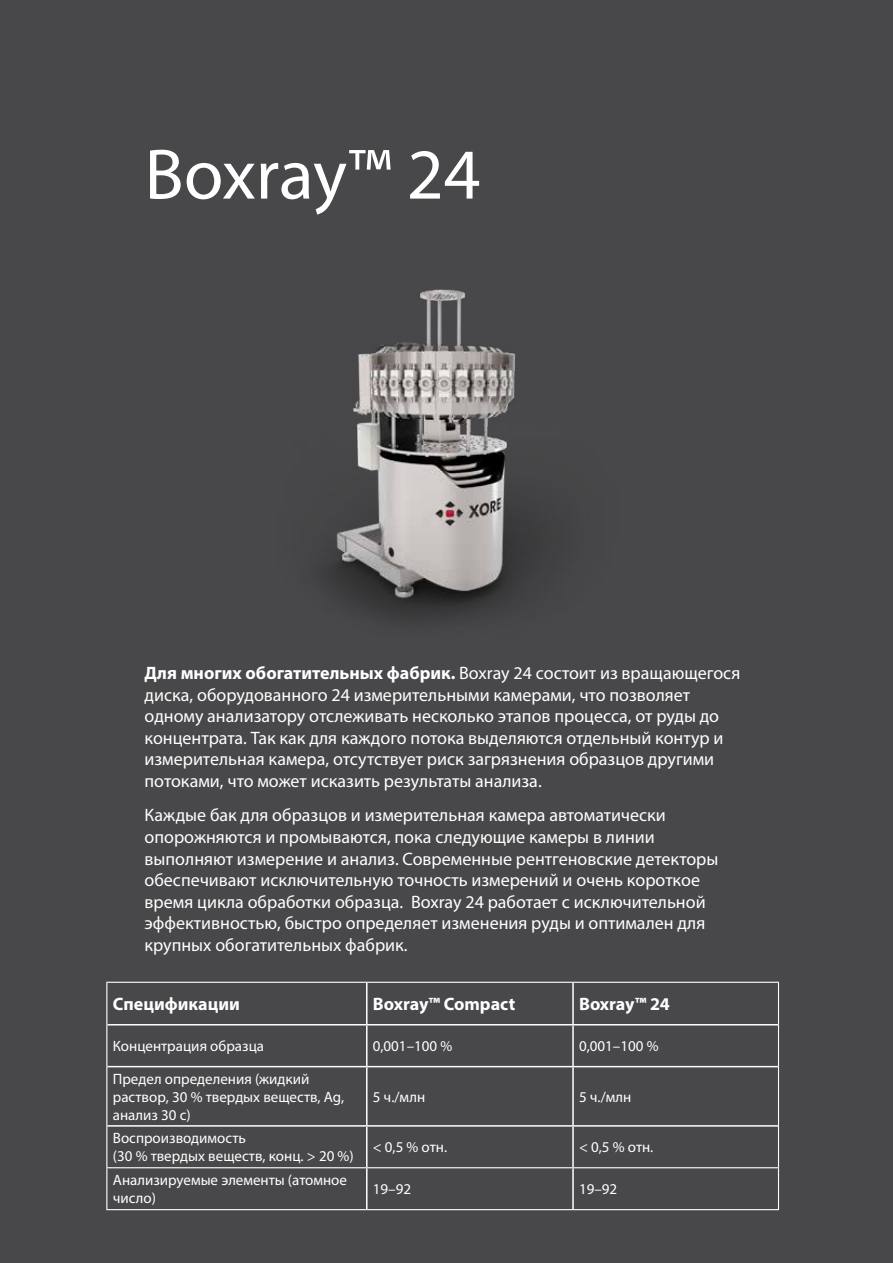
<style>
.page{position:relative;width:893px;height:1263px;background:#484749}
.page>*{position:absolute;margin:0;border:0;box-sizing:border-box;transform-origin:0 0}
.t1{font:72px "Myriad Pro";letter-spacing:-.005em;color:#fff}
.t2{font:18px/21.6px "Myriad Pro";color:#fff}
.t3{font:700 18px "Myriad Pro";color:#fff}
.t4{font:15px/18px "Myriad Pro";color:#fff}
.s1{font-weight:700}
</style>
<div class="page">
<img style="left:325px;top:289px;width:218px;height:331px">
<hr style="left:106px;top:1025px;width:1px;height:42px;background:#fff">
<hr style="left:778px;top:1025px;width:1px;height:42px;background:#fff">
<hr style="left:106px;top:1067px;width:1px;height:59px;background:#fff">
<hr style="left:778px;top:1067px;width:1px;height:59px;background:#fff">
<hr style="left:106px;top:1126px;width:1px;height:41px;background:#fff">
<hr style="left:778px;top:1126px;width:1px;height:41px;background:#fff">
<hr style="left:106px;top:1167px;width:261px;height:1px;background:#fff">
<hr style="left:106px;top:1168px;width:1px;height:41px;background:#fff">
<hr style="left:367px;top:1167px;width:206px;height:1px;background:#fff">
<hr style="left:573px;top:1167px;width:206px;height:1px;background:#fff">
<hr style="left:778px;top:1168px;width:1px;height:41px;background:#fff">
<hr style="left:106px;top:1209px;width:261px;height:1px;background:#fff">
<hr style="left:367px;top:1209px;width:206px;height:1px;background:#fff">
<hr style="left:573px;top:1209px;width:206px;height:1px;background:#fff">
<hr style="left:366px;top:1025px;width:2px;height:41px;background:#fff">
<hr style="left:572px;top:1025px;width:2px;height:41px;background:#fff">
<hr style="left:107px;top:1066px;width:260px;height:1px;background:#fff">
<hr style="left:367px;top:1066px;width:206px;height:1px;background:#fff">
<hr style="left:366px;top:1067px;width:2px;height:58px;background:#fff">
<hr style="left:573px;top:1066px;width:205px;height:1px;background:#fff">
<hr style="left:572px;top:1067px;width:2px;height:58px;background:#fff">
<hr style="left:107px;top:1125px;width:260px;height:2px;background:#fff">
<hr style="left:367px;top:1125px;width:206px;height:2px;background:#fff">
<hr style="left:366px;top:1127px;width:2px;height:40px;background:#fff">
<hr style="left:573px;top:1125px;width:205px;height:2px;background:#fff">
<hr style="left:572px;top:1127px;width:2px;height:40px;background:#fff">
<hr style="left:366px;top:1168px;width:2px;height:41px;background:#fff">
<hr style="left:572px;top:1168px;width:2px;height:41px;background:#fff">
<hr style="left:106px;top:982px;width:261px;height:1px;background:#fff">
<hr style="left:106px;top:983px;width:1px;height:42px;background:#fff">
<hr style="left:367px;top:982px;width:206px;height:1px;background:#fff">
<hr style="left:573px;top:982px;width:206px;height:1px;background:#fff">
<hr style="left:778px;top:983px;width:1px;height:42px;background:#fff">
<hr style="left:366px;top:983px;width:2px;height:41px;background:#fff">
<hr style="left:572px;top:983px;width:2px;height:41px;background:#fff">
<hr style="left:107px;top:1024px;width:260px;height:1px;background:#fff">
<hr style="left:367px;top:1024px;width:206px;height:1px;background:#fff">
<hr style="left:573px;top:1024px;width:205px;height:1px;background:#fff">
<h1 class="t1" style="left:145px;top:130px;width:338px">Boxray™ 24</h1>
<p class="t2" style="left:145px;top:662px;width:597px"><span class="s1">Для многих обогатительных фабрик.</span> Boxray 24 состоит из вращающегося диска, оборудованного 24 измерительными камерами, что позволяет одному анализатору отслеживать несколько этапов процесса, от руды до концентрата. Так как для каждого потока выделяются отдельный контур и измерительная камера, отсутствует риск загрязнения образцов другими потоками, что может исказить результаты анализа.</p>
<p class="t2" style="left:145px;top:804px;width:575px">Каждые бак для образцов и измерительная камера автоматически опорожняются и промываются, пока следующие камеры в линии выполняют измерение и анализ. Современные рентгеновские детекторы обеспечивают исключительную точность измерений и очень короткое время цикла обработки образца. Boxray 24 работает с исключительной эффективностью, быстро определяет изменения руды и оптимален для крупных обогатительных фабрик.</p>
<p class="t3" style="left:113px;top:992px;width:128px">Спецификации</p>
<p class="t3" style="left:373px;top:992px;width:144px">Boxray™ Compact</p>
<p class="t3" style="left:579px;top:992px;width:92px">Boxray™ 24</p>
<p class="t4" style="left:113px;top:1037px;width:153px">Концентрация образца</p>
<p class="t4" style="left:373px;top:1037px;width:81px">0,001–100 %</p>
<p class="t4" style="left:579px;top:1037px;width:81px">0,001–100 %</p>
<p class="t4" style="left:113px;top:1069px;width:233px">Предел определения (жидкий раствор, 30 % твердых веществ, Ag, анализ 30 с)</p>
<p class="t4" style="left:373px;top:1087px;width:54px">5 ч./млн</p>
<p class="t4" style="left:579px;top:1087px;width:54px">5 ч./млн</p>
<p class="t4" style="left:113px;top:1129px;width:242px">Воспроизводимость<br>(30 % твердых веществ, конц. &gt; 20 %)</p>
<p class="t4" style="left:373px;top:1138px;width:76px">&lt; 0,5 % отн.</p>
<p class="t4" style="left:579px;top:1138px;width:76px">&lt; 0,5 % отн.</p>
<p class="t4" style="left:113px;top:1171px;width:236px">Анализируемые элементы (атомное число)</p>
<p class="t4" style="left:373px;top:1180px;width:40px">19–92</p>
<p class="t4" style="left:579px;top:1180px;width:40px">19–92</p>
</div>
